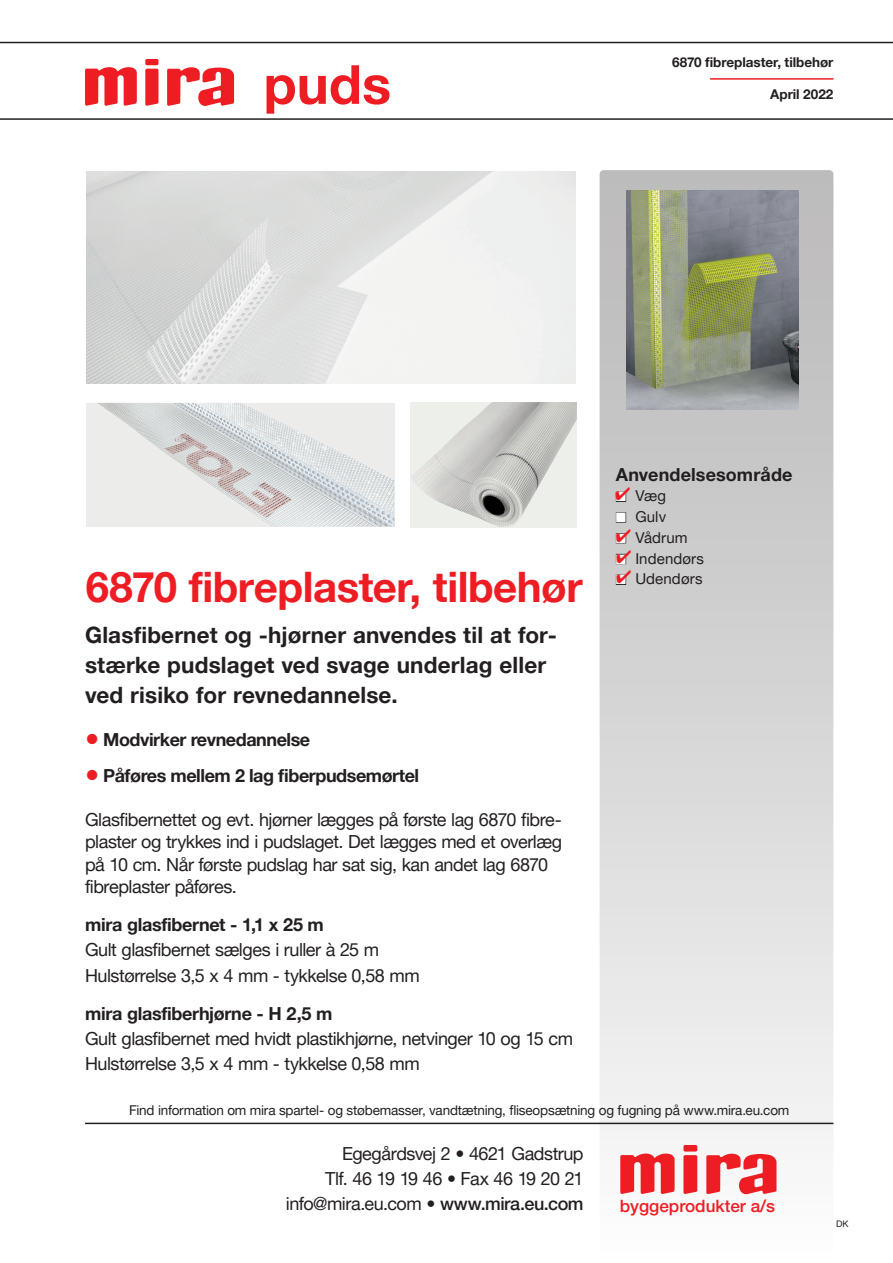
<style>
.page{position:relative;width:893px;height:1263px;background:#fff}
.page>*{position:absolute;margin:0;border:0;box-sizing:border-box;transform-origin:0 0}
.t1{font:700 54px "Helvetica Neue LT Pro";color:#ee1d23}
.t2{font:700 42px "Helvetica Neue LT Pro";letter-spacing:-.01em;color:#ee1d23}
.t3{font:700 22.5px/30px "Helvetica Neue LT Pro";letter-spacing:.005em;color:#231f20}
.t4{font:18px/25.2px "Helvetica Neue LT Pro";letter-spacing:-.025em;color:#231f20}
.t5{font:700 18px "Helvetica Neue LT Pro";letter-spacing:-.025em;color:#231f20}
.t6{font:700 18px "Helvetica Neue LT Pro";letter-spacing:.01em;color:#231f20}
.t7{font:500 17.1px "Helvetica Neue LT Pro";color:#ee1d23}
.t8{font:15px "Helvetica Neue LT Pro";letter-spacing:.005em;color:#231f20}
.t9{font:13.5px "Helvetica Neue LT Pro";letter-spacing:-.015em;color:#231f20}
.t10{font:700 13.5px "Helvetica Neue LT Pro";letter-spacing:-.005em;color:#231f20}
.t11{font:9px "Helvetica Neue LT Pro";color:#231f20}
.s1{font-size:28.5px;color:#ee1d23}
.s2{font-weight:500}
</style>
<div class="page">
<div style="left:600px;top:170px;width:233px;height:1093px;background:linear-gradient(to bottom,#b7b6b7,#faf9fa);border-radius:4px"></div>
<hr style="left:85px;top:1123px;width:748px;height:1px;background:#231f20">
<hr style="left:0;top:118px;width:893px;height:2px;background:#231f20">
<hr style="left:0;top:42px;width:893px;height:1px;background:#231f20">
<svg style="left:145px;top:69px;width:13px;height:37px"></svg>
<div style="left:145px;top:59px;width:13px;height:6px;background:#ee1d23;border-radius:2px"></div>
<svg style="left:85px;top:67px;width:52px;height:39px"></svg>
<svg style="left:167px;top:67px;width:67px;height:39px"></svg>
<img style="left:626px;top:191px;width:173px;height:218px">
<svg style="left:683px;top:1155px;width:14px;height:39px"></svg>
<div style="left:683px;top:1145px;width:14px;height:6px;background:#ee1d23;border-radius:2px"></div>
<svg style="left:620px;top:1153px;width:56px;height:41px"></svg>
<svg style="left:706px;top:1153px;width:70px;height:41px"></svg>
<hr style="left:710px;top:78px;width:123px;height:2px;background:#ee1d23">
<img style="left:86px;top:171px;width:490px;height:213px">
<svg style="left:410px;top:402px;width:167px;height:125px;background:#cdceca"></svg>
<img style="left:421px;top:402px;width:71px;height:65px">
<svg style="left:86px;top:403px;width:308px;height:123px;background:#e0e2e2"></svg>
<img style="left:95px;top:403px;width:148px;height:93px">
<svg style="left:616px;top:487px;width:14px;height:15px"></svg>
<svg style="left:616px;top:530px;width:14px;height:14px"></svg>
<svg style="left:617px;top:550px;width:14px;height:35px"></svg>
<h1 class="t1" style="left:264px;top:51px;width:129px">puds</h1>
<p class="t10" style="left:672px;top:53px;width:163px">6870 fibreplaster, tilbehør</p>
<p class="t10" style="left:770px;top:86px;width:65px">April 2022</p>
<h2 class="t2" style="left:86px;top:561px;width:498px">6870 fibreplaster, tilbehør</h2>
<p class="t3" style="left:85px;top:619px;width:473px">Glasfibernet og -hjørner anvendes til at for&shy;stærke pudslaget ved svage underlag eller ved risiko for revnedannelse.</p>
<p class="t5" style="left:85px;top:729px;width:227px"><span class="s1">•</span> Modvirker revnedannelse</p>
<p class="t5" style="left:85px;top:764px;width:336px"><span class="s1">•</span> Påføres mellem 2 lag fiberpudsemørtel</p>
<p class="t4" style="left:85px;top:807px;width:479px;line-height:22.5px">Glasfibernettet og evt. hjørner lægges på første lag 6870 fibre&shy;plaster og trykkes ind i pudslaget. Det lægges med et overlæg på 10 cm. Når første pudslag har sat sig, kan andet lag 6870 fibreplaster påføres.</p>
<p class="t5" style="left:85px;top:913px;width:240px">mira glasfibernet - 1,1 x 25 m</p>
<p class="t4" style="left:85px;top:937px;width:336px">Gult glasfibernet sælges i ruller à 25 m<br>Hulstørrelse 3,5 x 4 mm - tykkelse 0,58 mm</p>
<p class="t5" style="left:85px;top:1002px;width:249px">mira glasfiberhjørne - H 2,5 m</p>
<p class="t4" style="left:85px;top:1025px;width:489px">Gult glasfibernet med hvidt plastikhjørne, netvinger 10 og 15 cm<br>Hulstørrelse 3,5 x 4 mm - tykkelse 0,58 mm</p>
<p class="t6" style="left:616px;top:463px;width:178px">Anvendelsesområde</p>
<p class="t8" style="left:616px;top:487px;width:52px">■ Væg</p>
<p class="t8" style="left:616px;top:507px;width:52px">■ Gulv</p>
<p class="t8" style="left:616px;top:528px;width:73px">■ Vådrum</p>
<p class="t8" style="left:616px;top:549px;width:90px">■ Indendørs</p>
<p class="t8" style="left:616px;top:570px;width:88px">■ Udendørs</p>
<p class="t9" style="left:129px;top:1102px;width:662px">Find information om mira spartel- og støbemasser, vandtætning, fliseopsætning og fugning på www.mira.eu.com</p>
<p class="t4" style="left:286px;top:1140px;width:299px;text-align:right">Egegårdsvej 2 • 4621 Gadstrup<br>Tlf. 46 19 19 46 • Fax 46 19 20 21 info@mira.eu.com • <span class="s2">www.mira.eu.com</span></p>
<p class="t7" style="left:620px;top:1195px;width:157px">byggeprodukter a/s</p>
<p class="t11" style="left:836px;top:1218px;width:14px">DK</p>
</div>
